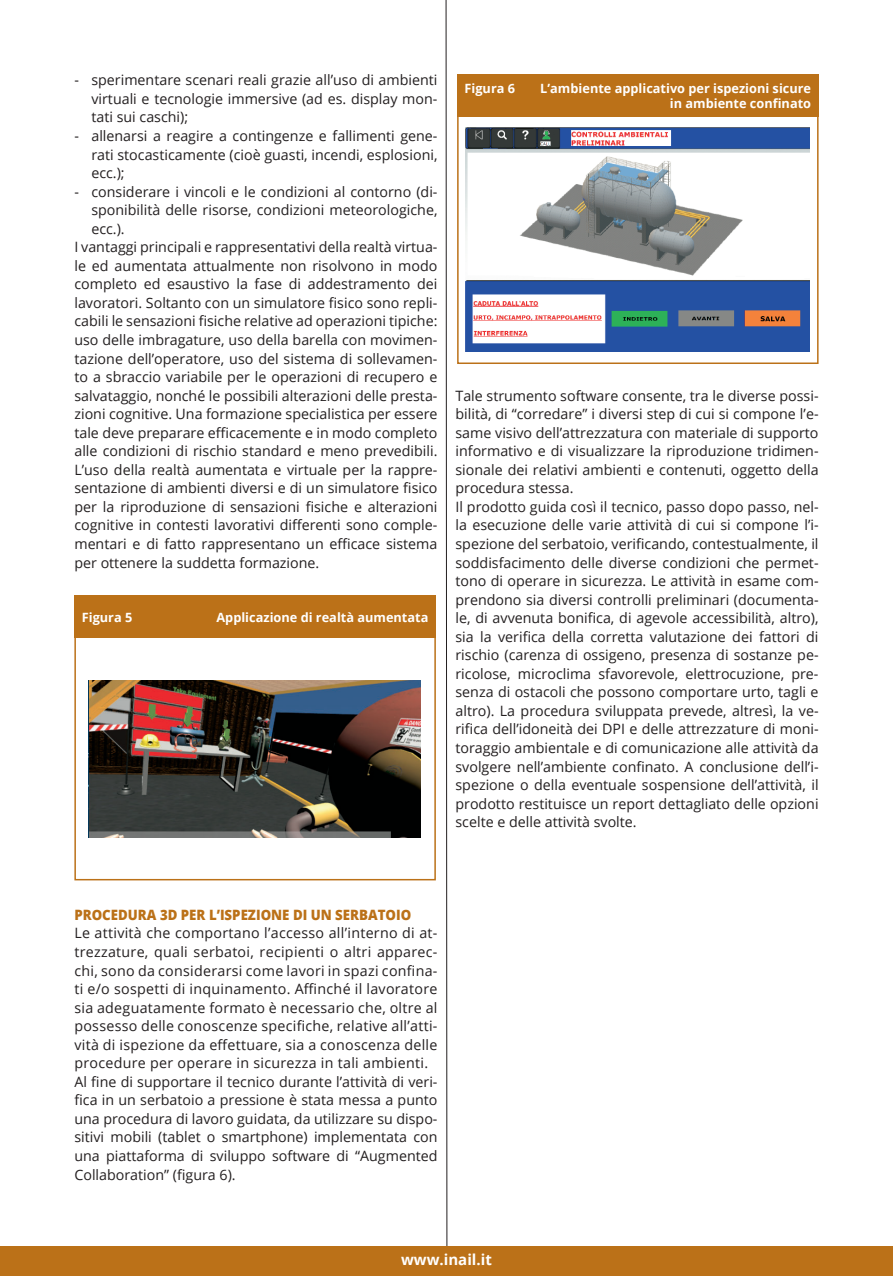
<style>
.page{position:relative;width:893px;height:1276px;background:#fff}
.page>*{position:absolute;margin:0;border:0;box-sizing:border-box;transform-origin:0 0}
.t1{font:700 15px "Open Sans";color:#fff}
.t2{font:14.25px/18.6px "Open Sans";color:#231f20;text-align:justify}
.t3{font:14.25px/18.6px "Open Sans";letter-spacing:.02em;color:#231f20}
.t4{font:800 14.25px "Open Sans";color:#bb7118;scale:.93 1}
.t5{font:700 12.75px/15.8px "Open Sans";color:#fff;text-align:right}
</style>
<div class="page">
<svg style="left:445px;top:0;width:3px;height:1246px"></svg>
<div style="left:0;top:1246px;width:893px;height:30px;background:#bb7118"></div>
<div style="left:74px;top:630px;width:362px;height:250px;border:2px solid #bb7118"></div>
<div style="left:74px;top:595px;width:362px;height:43px;background:#bb7118"></div>
<img style="left:89px;top:680px;width:331px;height:157px">
<div style="left:457px;top:109px;width:362px;height:255px;border:2px solid #bb7118"></div>
<div style="left:457px;top:74px;width:362px;height:43px;background:#bb7118"></div>
<img style="left:466px;top:128px;width:343px;height:223px">
<p class="t2" style="left:91px;top:70px;width:348px;text-indent:-17px">- sperimentare scenari reali grazie all’uso di ambienti virtuali e tecnologie immersive (ad es. display mon&shy;tati sui caschi);</p>
<p class="t2" style="left:91px;top:126px;width:348px;text-indent:-17px">- allenarsi a reagire a contingenze e fallimenti gene&shy;rati stocasticamente (cioè guasti, incendi, esplosioni, ecc.);</p>
<p class="t2" style="left:74px;top:182px;width:365px">- considerare i vincoli e le condizioni al contorno (di-</p>
<p class="t2" style="left:91px;top:200px;width:348px">sponibilità delle risorse, condizioni meteorologiche,</p>
<p class="t2" style="left:91px;top:219px;width:35px">ecc.).</p>
<p class="t2" style="left:74px;top:237px;width:365px">I vantaggi principali e rappresentativi della realtà virtua-</p>
<p class="t2" style="left:74px;top:256px;width:365px">le ed aumentata attualmente non risolvono in modo</p>
<p class="t2" style="left:74px;top:274px;width:365px">completo ed esaustivo la fase di addestramento dei</p>
<p class="t2" style="left:74px;top:293px;width:365px">lavoratori. Soltanto con un simulatore fisico sono repli-</p>
<p class="t2" style="left:74px;top:312px;width:365px">cabili le sensazioni fisiche relative ad operazioni tipiche:</p>
<p class="t2" style="left:74px;top:330px;width:365px">uso delle imbragature, uso della barella con movimen-</p>
<p class="t2" style="left:74px;top:349px;width:365px">tazione dell’operatore, uso del sistema di sollevamen-</p>
<p class="t2" style="left:74px;top:367px;width:365px">to a sbraccio variabile per le operazioni di recupero e</p>
<p class="t2" style="left:74px;top:386px;width:365px">salvataggio, nonché le possibili alterazioni delle presta-</p>
<p class="t2" style="left:74px;top:404px;width:365px">zioni cognitive. Una formazione specialistica per essere</p>
<p class="t2" style="left:74px;top:423px;width:365px">tale deve preparare efficacemente e in modo completo</p>
<p class="t2" style="left:74px;top:441px;width:365px">alle condizioni di rischio standard e meno prevedibili.</p>
<p class="t2" style="left:74px;top:460px;width:365px">L’uso della realtà aumentata e virtuale per la rappre-</p>
<p class="t2" style="left:74px;top:478px;width:365px">sentazione di ambienti diversi e di un simulatore fisico</p>
<p class="t2" style="left:74px;top:497px;width:365px">per la riproduzione di sensazioni fisiche e alterazioni</p>
<p class="t2" style="left:74px;top:515px;width:365px">cognitive in contesti lavorativi differenti sono comple-</p>
<p class="t2" style="left:74px;top:534px;width:365px">mentari e di fatto rappresentano un efficace sistema</p>
<p class="t2" style="left:74px;top:553px;width:246px">per ottenere la suddetta formazione.</p>
<p class="t5" style="left:82px;top:609px;width:52px">Figura 5</p>
<p class="t5" style="left:216px;top:609px;width:213px">Applicazione di realtà aumentata</p>
<p class="t5" style="left:465px;top:80px;width:52px">Figura 6</p>
<p class="t5" style="left:540px;top:80px;width:272px">L’ambiente applicativo per ispezioni sicure in ambiente confinato</p>
<p class="t2" style="left:455px;top:386px;width:365px;text-align:left">Tale strumento software consente, tra le diverse possi&shy;bilità, di “corredare” i diversi step di cui si compone l’e&shy;same visivo dell’attrezzatura con materiale di supporto informativo e di visualizzare la riproduzione tridimen&shy;sionale dei relativi ambienti e contenuti, oggetto della procedura stessa.<br>Il prodotto guida così il tecnico, passo dopo passo, nel&shy;la esecuzione delle varie attività di cui si compone l’i&shy;spezione del serbatoio, verificando, contestualmente, il soddisfacimento delle diverse condizioni che permet&shy;tono di operare in sicurezza. Le attività in esame com&shy;prendono sia diversi controlli preliminari (documenta&shy;le, di avvenuta bonifica, di agevole accessibilità, altro), sia la verifica della corretta valutazione dei fattori di rischio (carenza di ossigeno, presenza di sostanze pe&shy;ricolose, microclima sfavorevole, elettrocuzione, pre&shy;senza di ostacoli che possono comportare urto, tagli e altro). La procedura sviluppata prevede, altresì, la ve&shy;rifica dell’idoneità dei DPI e delle attrezzature di moni&shy;toraggio ambientale e di comunicazione alle attività da svolgere nell’ambiente confinato. A conclusione dell’i&shy;spezione o della eventuale sospensione dell’attività, il prodotto restituisce un report dettagliato delle opzioni scelte e delle attività svolte.</p>
<p class="t4" style="left:74px;top:904px;width:364px">PROCEDURA 3D PER L’ISPEZIONE DI UN SERBATOIO</p>
<p class="t3" style="left:74px;top:923px;width:365px">Le attività che comportano l’accesso all’interno di at&shy;trezzature, quali serbatoi, recipienti o altri apparec&shy;chi, sono da considerarsi come lavori in spazi confina&shy;ti e/o sospetti di inquinamento. Affinché il lavoratore sia adeguatamente formato è necessario che, oltre al possesso delle conoscenze specifiche, relative all’atti&shy;vità di ispezione da effettuare, sia a conoscenza delle procedure per operare in sicurezza in tali ambienti.<br>Al fine di supportare il tecnico durante l’attività di veri&shy;fica in un serbatoio a pressione è stata messa a punto una procedura di lavoro guidata, da utilizzare su dispo&shy;sitivi mobili (tablet o smartphone) implementata con una piattaforma di sviluppo software di “Augmented Collaboration” (figura 6).</p>
<p class="t1" style="left:401px;top:1249px;width:92px">www.inail.it</p>
</div>
